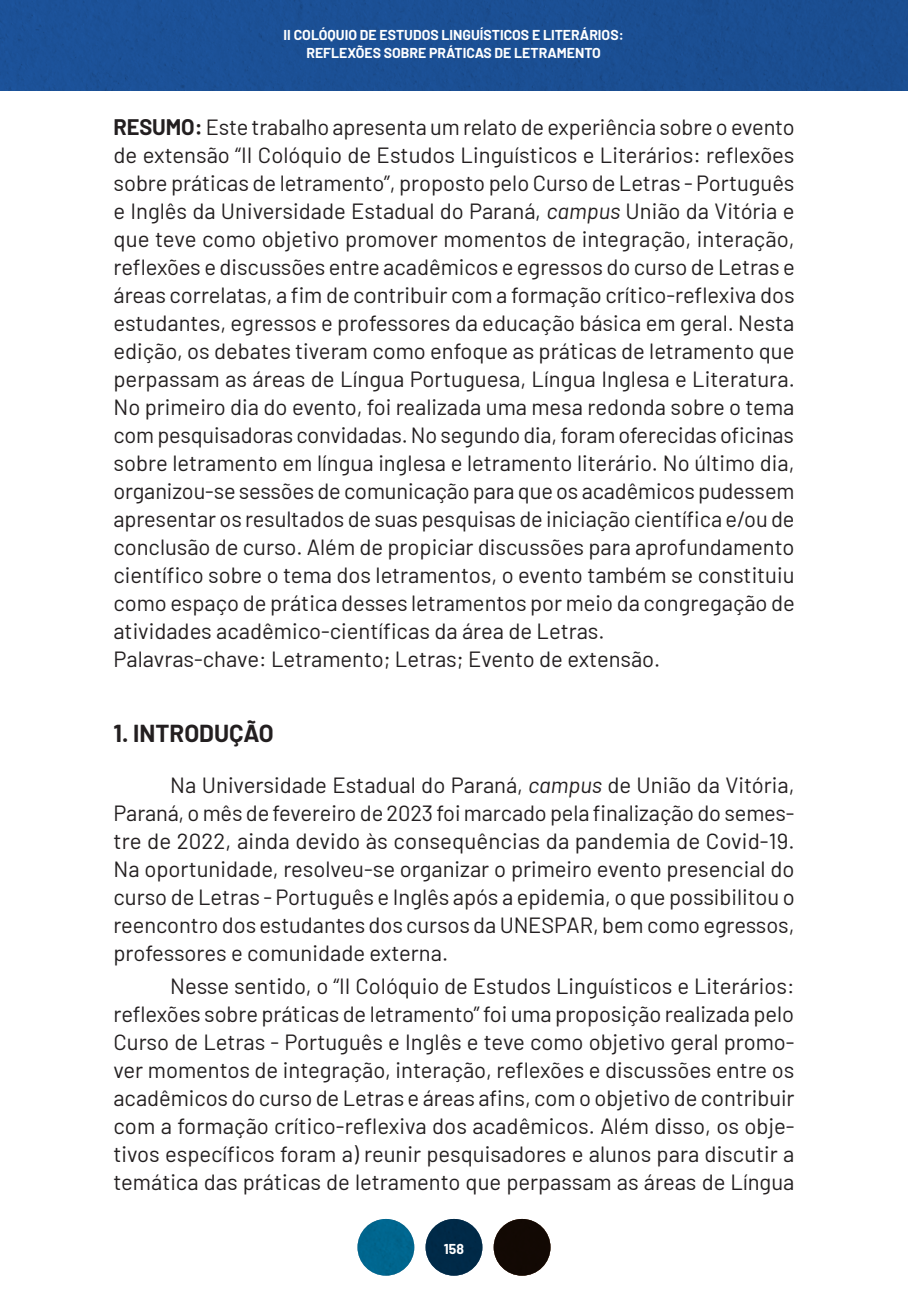
<style>
.page{position:relative;width:908px;height:1304px;background:#fff}
.page>*{position:absolute;margin:0;border:0;box-sizing:border-box;transform-origin:0 0}
.subtitulo{font:700 24px "Barlow";color:#231f20}
.sem_recuo{font:22px/28px "Barlow";color:#231f20;text-align:justify}
.textocorrido{font:22px/28px "Barlow";color:#231f20;text-align:justify}
.t1{font:700 14px/18px "Barlow";color:#fff;text-align:center}
.s1{font-weight:700}
.s2{font-style:italic}
</style>
<div class="page">
<div style="left:0;top:0;width:907px;height:91px;background:#1b4f94"></div>
<div style="left:493px;top:1219px;width:57px;height:57px;background:#120904;border-radius:50%"></div>
<div style="left:425px;top:1219px;width:57px;height:57px;background:#002a47;border-radius:50%"></div>
<div style="left:357px;top:1219px;width:57px;height:57px;background:#00668e;border-radius:50%"></div>
<p class="t1" style="left:283px;top:25px;width:341px">II COLÓQUIO DE ESTUDOS LINGUÍSTICOS E LITERÁRIOS:<br>REFLEXÕES SOBRE PRÁTICAS DE LETRAMENTO</p>
<p class="sem_recuo" style="left:113px;top:112px;width:682px"><span class="s1">RESUMO:</span> Este trabalho apresenta um relato de experiência sobre o evento de extensão “II Colóquio de Estudos Linguísticos e Literários: reflexões sobre práticas de letramento”, proposto pelo Curso de Letras - Português e Inglês da Universidade Estadual do Paraná, <span class="s2">campus</span> União da Vitória e que teve como objetivo promover momentos de integração, interação, reflexões e discussões entre acadêmicos e egressos do curso de Letras e áreas correlatas, a fim de contribuir com a formação crítico-reflexiva dos estudantes, egressos e professores da educação básica em geral. Nesta edição, os debates tiveram como enfoque as práticas de letramento que perpassam as áreas de Língua Portuguesa, Língua Inglesa e Literatura.<br>No primeiro dia do evento, foi realizada uma mesa redonda sobre o tema com pesquisadoras convidadas. No segundo dia, foram oferecidas oficinas sobre letramento em língua inglesa e letramento literário. No último dia, organizou-se sessões de comunicação para que os acadêmicos pudessem apresentar os resultados de suas pesquisas de iniciação científica e/ou de conclusão de curso. Além de propiciar discussões para aprofundamento científico sobre o tema dos letramentos, o evento também se constituiu como espaço de prática desses letramentos por meio da congregação de atividades acadêmico-científicas da área de Letras.</p>
<p class="sem_recuo" style="left:113px;top:644px;width:548px">Palavras-chave: Letramento; Letras; Evento de extensão.</p>
<p class="subtitulo" style="left:113px;top:716px;width:162px">1. INTRODUÇÃO</p>
<p class="textocorrido" style="left:113px;top:769px;width:682px;text-indent:57px">Na Universidade Estadual do Paraná, <span class="s2">campus</span> de União da Vitória, Paraná, o mês de fevereiro de 2023 foi marcado pela finalização do semes&shy;tre de 2022, ainda devido às consequências da pandemia de Covid-19.<br>Na oportunidade, resolveu-se organizar o primeiro evento presencial do curso de Letras - Português e Inglês após a epidemia, o que possibilitou o reencontro dos estudantes dos cursos da UNESPAR, bem como egressos, professores e comunidade externa.</p>
<p class="textocorrido" style="left:113px;top:971px;width:682px;text-indent:57px">Nesse sentido, o “II Colóquio de Estudos Linguísticos e Literários: reflexões sobre práticas de letramento” foi uma proposição realizada pelo Curso de Letras - Português e Inglês e teve como objetivo geral promo&shy;ver momentos de integração, interação, reflexões e discussões entre os acadêmicos do curso de Letras e áreas afins, com o objetivo de contribuir com a formação crítico-reflexiva dos acadêmicos. Além disso, os obje&shy;tivos específicos foram a) reunir pesquisadores e alunos para discutir a temática das práticas de letramento que perpassam as áreas de Língua</p>
<p class="t1" style="left:444px;top:1239px;width:22px">158</p>
</div>
